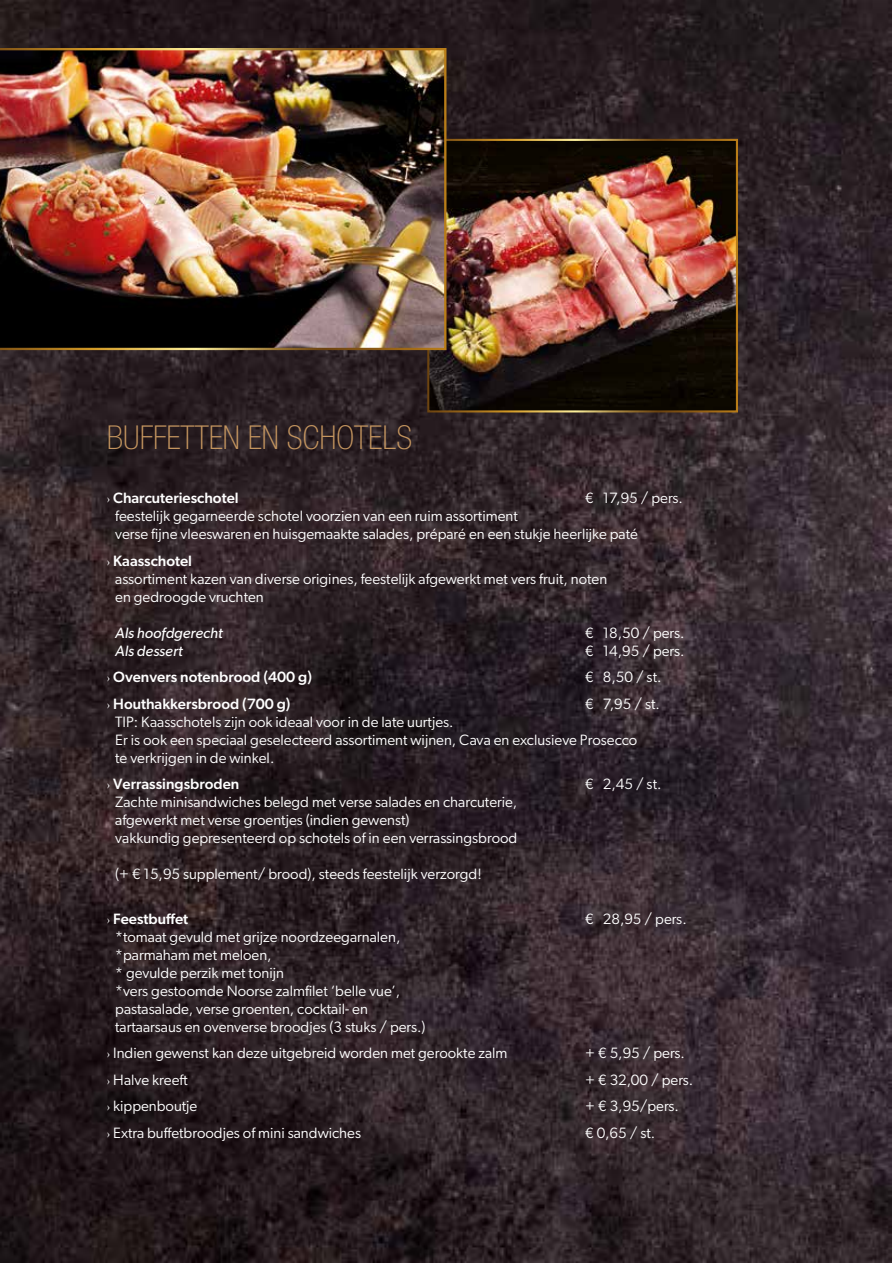
<style>
.page{position:relative;width:893px;height:1263px;background:#fff}
.page>*{position:absolute;margin:0;border:0;box-sizing:border-box;transform-origin:0 0}
.t1{font:100 condensed 33px "Helvetica Neue LT Std";color:#c4955f}
.t2{font:15px/18px "Gibson";color:#fff}
.t3{font:500 15px "Gibson";color:#fff}
.t4{font:italic 15px "Gibson";letter-spacing:-.005em;color:#fff}
.s1{font-family:"Adobe Garamond Pro";font-weight:400}
.s2{font-family:"Adobe Garamond Pro"}
.s3{font-weight:500}
</style>
<div class="page">
<img style="left:0;top:0;width:891px;height:1263px">
<img style="left:426px;top:138px;width:313px;height:275px">
<img style="left:0;top:47px;width:448px;height:304px">
<h1 class="t1" style="left:107px;top:419px;width:307px">BUFFETTEN EN SCHOTELS</h1>
<p class="t3" style="left:107px;top:489px;width:133px"><span class="s1">›</span> Charcuterieschotel</p>
<p class="t2" style="left:585px;top:489px;width:99px">€ 17,95 / pers.</p>
<p class="t2" style="left:115px;top:507px;width:524px">feestelijk gegarneerde schotel voorzien van een ruim assortiment<br>verse fijne vleeswaren en huisgemaakte salades, préparé en een stukje heerlijke paté</p>
<p class="t2" style="left:115px;top:551px;width:494px;text-indent:-9px"><span class="s2">›</span> <span class="s3">Kaasschotel<br></span>assortiment kazen van diverse origines, feestelijk afgewerkt met vers fruit, noten en gedroogde vruchten</p>
<p class="t4" style="left:115px;top:623px;width:109px">Als hoofdgerecht</p>
<p class="t2" style="left:585px;top:623px;width:101px">€ 18,50 / pers.</p>
<p class="t4" style="left:115px;top:641px;width:69px">Als dessert</p>
<p class="t2" style="left:585px;top:641px;width:101px">€ 14,95 / pers.</p>
<p class="t3" style="left:107px;top:668px;width:207px"><span class="s1">›</span> Ovenvers notenbrood (400 g)</p>
<p class="t2" style="left:585px;top:668px;width:78px">€ 8,50 / st.</p>
<p class="t3" style="left:107px;top:694px;width:185px"><span class="s1">›</span> Houthakkersbrood (700 g)</p>
<p class="t2" style="left:585px;top:694px;width:76px">€ 7,95 / st.</p>
<p class="t2" style="left:115px;top:712px;width:524px">TIP: Kaasschotels zijn ook ideaal voor in de late uurtjes.<br>Er is ook een speciaal geselecteerd assortiment wijnen, Cava en exclusieve Prosecco te verkrijgen in de winkel.</p>
<p class="t3" style="left:107px;top:775px;width:134px"><span class="s1">›</span> Verrassingsbroden</p>
<p class="t2" style="left:585px;top:775px;width:78px">€ 2,45 / st.</p>
<p class="t2" style="left:115px;top:793px;width:404px">Zachte minisandwiches belegd met verse salades en charcuterie, afgewerkt met verse groentjes (indien gewenst)<br>vakkundig gepresenteerd op schotels of in een verrassingsbrood</p>
<p class="t2" style="left:115px;top:865px;width:368px">(+ € 15,95 supplement/ brood), steeds feestelijk verzorgd!</p>
<p class="t3" style="left:107px;top:909px;width:83px"><span class="s1">›</span> Feestbuffet</p>
<p class="t2" style="left:585px;top:909px;width:103px">€ 28,95 / pers.</p>
<p class="t2" style="left:115px;top:927px;width:312px">*tomaat gevuld met grijze noordzeegarnalen, *parmaham met meloen,<br>* gevulde perzik met tonijn<br>*vers gestoomde Noorse zalmfilet ‘belle vue’, pastasalade, verse groenten, cocktail- en tartaarsaus en ovenverse broodjes (3 stuks / pers.)</p>
<p class="t2" style="left:107px;top:1044px;width:402px"><span class="s2">›</span> Indien gewenst kan deze uitgebreid worden met gerookte zalm</p>
<p class="t2" style="left:585px;top:1044px;width:101px">+ € 5,95 / pers.</p>
<p class="t2" style="left:107px;top:1070px;width:83px"><span class="s2">›</span> Halve kreeft</p>
<p class="t2" style="left:585px;top:1070px;width:110px">+ € 32,00 / pers.</p>
<p class="t2" style="left:107px;top:1097px;width:92px"><span class="s2">›</span> kippenboutje</p>
<p class="t2" style="left:585px;top:1097px;width:95px">+ € 3,95/pers.</p>
<p class="t2" style="left:107px;top:1123px;width:256px"><span class="s2">›</span> Extra buffetbroodjes of mini sandwiches</p>
<p class="t2" style="left:585px;top:1123px;width:71px">€ 0,65 / st.</p>
</div>
